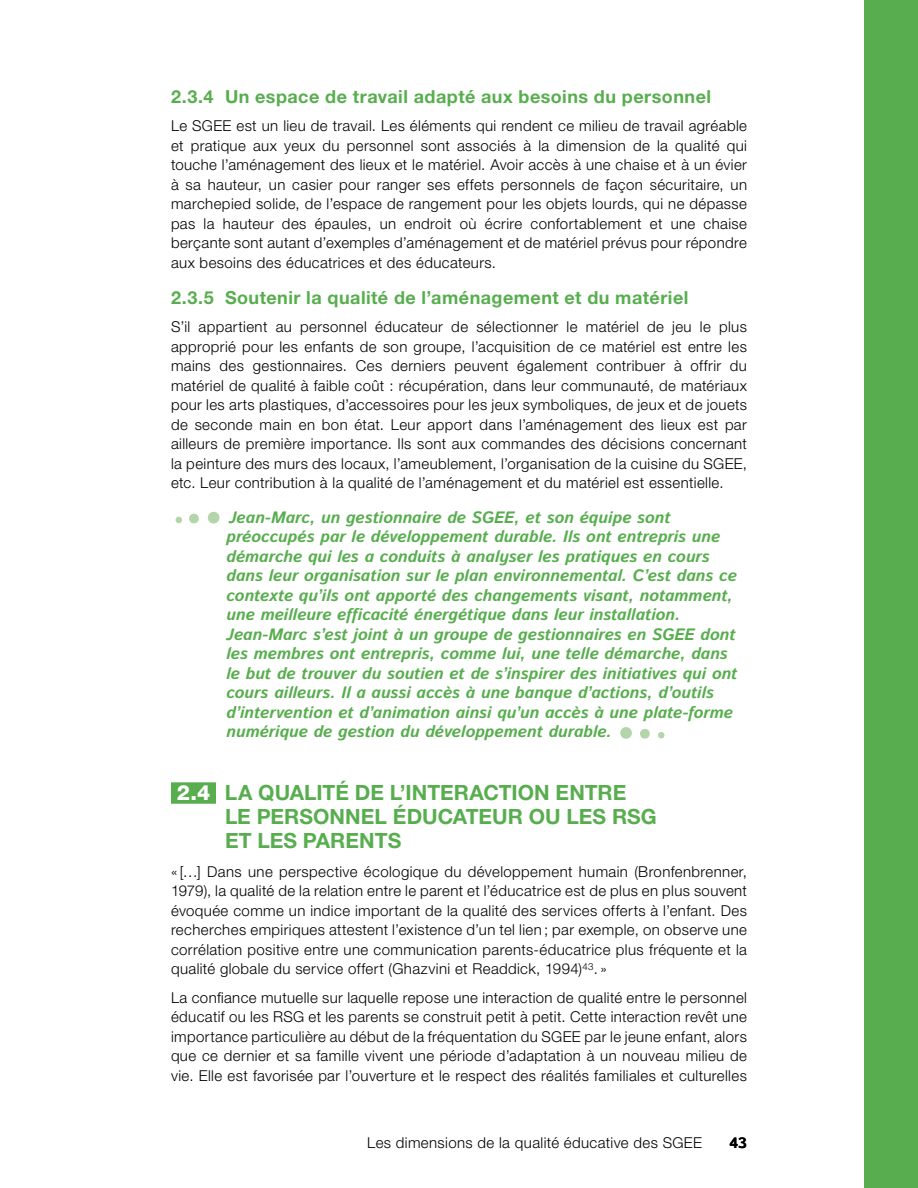
<style>
.page{position:relative;width:918px;height:1188px;background:#fff}
.page>*{position:absolute;margin:0;border:0;box-sizing:border-box;transform-origin:0 0}
.P_T1{font:108px "Avenir Next";color:#b4d5aa}
.P_T1-2{font:60px "Avenir Next";color:#b4d5aa}
.t1{font:700 21px/24px "Helvetica Neue LT Std";color:#58ae4f}
.P_T2_Ch2{font:700 18px "Helvetica Neue LT Std";letter-spacing:.025em;color:#58ae4f}
.P_Ch2_exemple{font:italic 700 16.5px/19.5px "Istok Web";letter-spacing:-.005em;color:#58ae4f}
.t2{font:300 15px/19.5px "Helvetica Neue LT Std";letter-spacing:.025em;color:#000;text-align:justify}
.t3{font:700 15px "Istok Web";color:#000}
.s1{font-size:90px}
.s2{font-size:108px}
.s3{font-size:60px}
.s4{font-weight:800;color:#fff}
</style>
<div class="page">
<div style="left:864px;top:0;width:54px;height:1188px;background:#58ae4f"></div>
<div style="left:171px;top:782px;width:45px;height:22px;background:#58ae4f"></div>
<p class="P_T2_Ch2" style="left:171px;top:85px;width:542px">2.3.4 Un espace de travail adapté aux besoins du personnel</p>
<p class="t2" style="left:171px;top:116px;width:578px">Le SGEE est un lieu de travail. Les éléments qui rendent ce milieu de travail agréable et pratique aux yeux du personnel sont associés à la dimension de la qualité qui touche l’aménagement des lieux et le matériel. Avoir accès à une chaise et à un évier à sa hauteur, un casier pour ranger ses effets personnels de façon sécuritaire, un marchepied solide, de l’espace de rangement pour les objets lourds, qui ne dépasse pas la hauteur des épaules, un endroit où écrire confortablement et une chaise berçante sont autant d’exemples d’aménagement et de matériel prévus pour répondre aux besoins des éducatrices et des éducateurs.</p>
<p class="P_T2_Ch2" style="left:171px;top:286px;width:519px">2.3.5 Soutenir la qualité de l’aménagement et du matériel</p>
<p class="t2" style="left:171px;top:317px;width:578px">S’il appartient au personnel éducateur de sélectionner le matériel de jeu le plus approprié pour les enfants de son groupe, l’acquisition de ce matériel est entre les mains des gestionnaires. Ces derniers peuvent également contribuer à offrir du matériel de qualité à faible coût : récupération, dans leur communauté, de matériaux pour les arts plastiques, d’accessoires pour les jeux symboliques, de jeux et de jouets de seconde main en bon état. Leur apport dans l’aménagement des lieux est par ailleurs de première importance. Ils sont aux commandes des décisions concernant la peinture des murs des locaux, l’ameublement, l’organisation de la cuisine du SGEE, etc. Leur contribution à la qualité de l’aménagement et du matériel est essentielle.</p>
<p class="P_T1-2" style="left:171px;top:451px;width:58px">.<span class="s1">.</span><span class="s2">.</span></p>
<p class="P_Ch2_exemple" style="left:226px;top:507px;width:513px">Jean-Marc, un gestionnaire de SGEE, et son équipe sont préoccupés par le développement durable. Ils ont entrepris une démarche qui les a conduits à analyser les pratiques en cours dans leur organisation sur le plan environnemental. C’est dans ce contexte qu’ils ont apporté des changements visant, notamment, une meilleure efficacité énergétique dans leur installation.<br>Jean-Marc s’est joint à un groupe de gestionnaires en SGEE dont les membres ont entrepris, comme lui, une telle démarche, dans le but de trouver du soutien et de s’inspirer des initiatives qui ont cours ailleurs. Il a aussi accès à une banque d’actions, d’outils d’intervention et d’animation ainsi qu’un accès à une plate-forme numérique de gestion du développement durable.</p>
<p class="P_T1" style="left:612px;top:609px;width:59px">.<span class="s1">.</span><span class="s3">.</span></p>
<h4 class="t1" style="left:225px;top:780px;width:433px;text-indent:-48px"><span class="s4">2.4</span> LA QUALITÉ DE L’INTERACTION ENTRE<br>LE PERSONNEL ÉDUCATEUR OU LES RSG<br>ET LES PARENTS</h4>
<p class="t2" style="left:171px;top:861px;width:578px">« […] Dans une perspective écologique du développement humain (Bronfenbrenner, 1979), la qualité de la relation entre le parent et l’éducatrice est de plus en plus souvent évoquée comme un indice important de la qualité des services offerts à l’enfant. Des recherches empiriques attestent l’existence d’un tel lien ; par exemple, on observe une corrélation positive entre une communication parents-éducatrice plus fréquente et la qualité globale du service offert (Ghazvini et Readdick, 1994)<sup>43</sup>. »</p>
<p class="t2" style="left:171px;top:987px;width:578px">La confiance mutuelle sur laquelle repose une interaction de qualité entre le personnel éducatif ou les RSG et les parents se construit petit à petit. Cette interaction revêt une importance particulière au début de la fréquentation du SGEE par le jeune enfant, alors que ce dernier et sa famille vivent une période d’adaptation à un nouveau milieu de vie. Elle est favorisée par l’ouverture et le respect des réalités familiales et culturelles</p>
<p class="t2" style="left:367px;top:1132px;width:336px">Les dimensions de la qualité éducative des SGEE</p>
<p class="t3" style="left:729px;top:1133px;width:19px">43</p>
</div>
